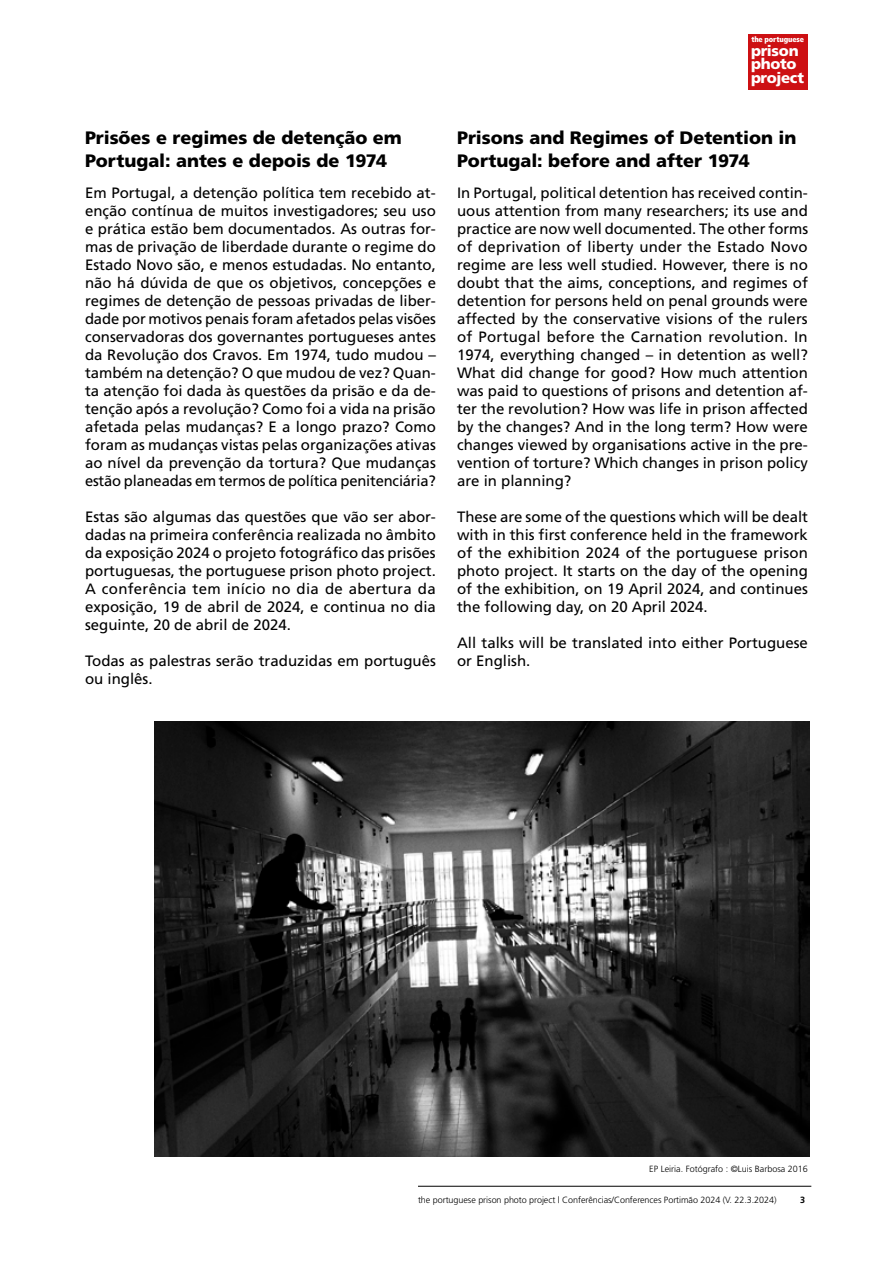
<style>
.page{position:relative;width:893px;height:1263px;background:#fff}
.page>*{position:absolute;margin:0;border:0;box-sizing:border-box;transform-origin:0 0}
.t1{font:900 18px/22.5px "Frutiger";color:#000}
.t2{font:15px/18px "Frutiger";color:#000;text-align:justify}
.t3{font:900 15px/13.8px "Frutiger";letter-spacing:-.02em;color:#fff}
.t4{font:300 9px "Frutiger";letter-spacing:-.005em;color:#000}
.t5{font:700 9px "Frutiger";color:#000}
.t6{font:900 condensed 7.65px "Frutiger";letter-spacing:-.015em;color:#fff}
</style>
<div class="page">
<hr style="left:418px;top:1186px;width:393px;height:1px;background:#000">
<div style="left:748px;top:34px;width:60px;height:56px;background:#cd1013"></div>
<img style="left:154px;top:722px;width:655px;height:434px">
<p class="t1" style="left:85px;top:126px;width:318px">Prisões e regimes de detenção em<br>Portugal: antes e depois de 1974</p>
<p class="t2" style="left:85px;top:184px;width:352px">Em Portugal, a detenção política tem recebido at&shy;enção contínua de muitos investigadores; seu uso e prática estão bem documentados. As outras for&shy;mas de privação de liberdade durante o regime do Estado Novo são, e menos estudadas. No entanto, não há dúvida de que os objetivos, concepções e regimes de detenção de pessoas privadas de liber&shy;dade por motivos penais foram afetados pelas visões conservadoras dos governantes portugueses antes da Revolução dos Cravos. Em 1974, tudo mudou – também na detenção? O que mudou de vez? Quan&shy;ta atenção foi dada às questões da prisão e da de&shy;tenção após a revolução? Como foi a vida na prisão afetada pelas mudanças? E a longo prazo? Como foram as mudanças vistas pelas organizações ativas ao nível da prevenção da tortura? Que mudanças estão planeadas em termos de política penitenciária?</p>
<p class="t2" style="left:85px;top:508px;width:352px">Estas são algumas das questões que vão ser abor&shy;dadas na primeira conferência realizada no âmbito da exposição 2024 o projeto fotográfico das prisões portuguesas, the portuguese prison photo project.<br>A conferência tem início no dia de abertura da exposição, 19 de abril de 2024, e continua no dia seguinte, 20 de abril de 2024.</p>
<p class="t2" style="left:85px;top:652px;width:352px">Todas as palestras serão traduzidas em português ou inglês.</p>
<p class="t6" style="left:751px;top:35px;width:54px">the portuguese</p>
<p class="t3" style="left:751px;top:43px;width:55px">prison photo project</p>
<p class="t1" style="left:457px;top:126px;width:341px">Prisons and Regimes of Detention in<br>Portugal: before and after 1974</p>
<p class="t2" style="left:457px;top:184px;width:353px">In Portugal, political detention has received contin&shy;uous attention from many researchers; its use and practice are now well documented. The other forms of deprivation of liberty under the Estado Novo regime are less well studied. However, there is no doubt that the aims, conceptions, and regimes of detention for persons held on penal grounds were affected by the conservative visions of the rulers of Portugal before the Carnation revolution. In 1974, everything changed – in detention as well?<br>What did change for good? How much attention was paid to questions of prisons and detention af&shy;ter the revolution? How was life in prison affected by the changes? And in the long term? How were changes viewed by organisations active in the pre&shy;vention of torture? Which changes in prison policy are in planning?</p>
<p class="t2" style="left:457px;top:508px;width:352px">These are some of the questions which will be dealt with in this first conference held in the framework of the exhibition 2024 of the portuguese prison photo project. It starts on the day of the opening of the exhibition, on 19 April 2024, and continues the following day, on 20 April 2024.</p>
<p class="t2" style="left:457px;top:634px;width:352px">All talks will be translated into either Portuguese or English.</p>
<p class="t4" style="left:649px;top:1164px;width:160px">EP Leiria. Fotógrafo : ©Luis Barbosa 2016</p>
<p class="t4" style="left:418px;top:1195px;width:360px">the portuguese prison photo project | Conferências/Conferences Portimão 2024 (V. 22.3.2024)</p>
<p class="t5" style="left:800px;top:1195px;width:7px">3</p>
</div>
